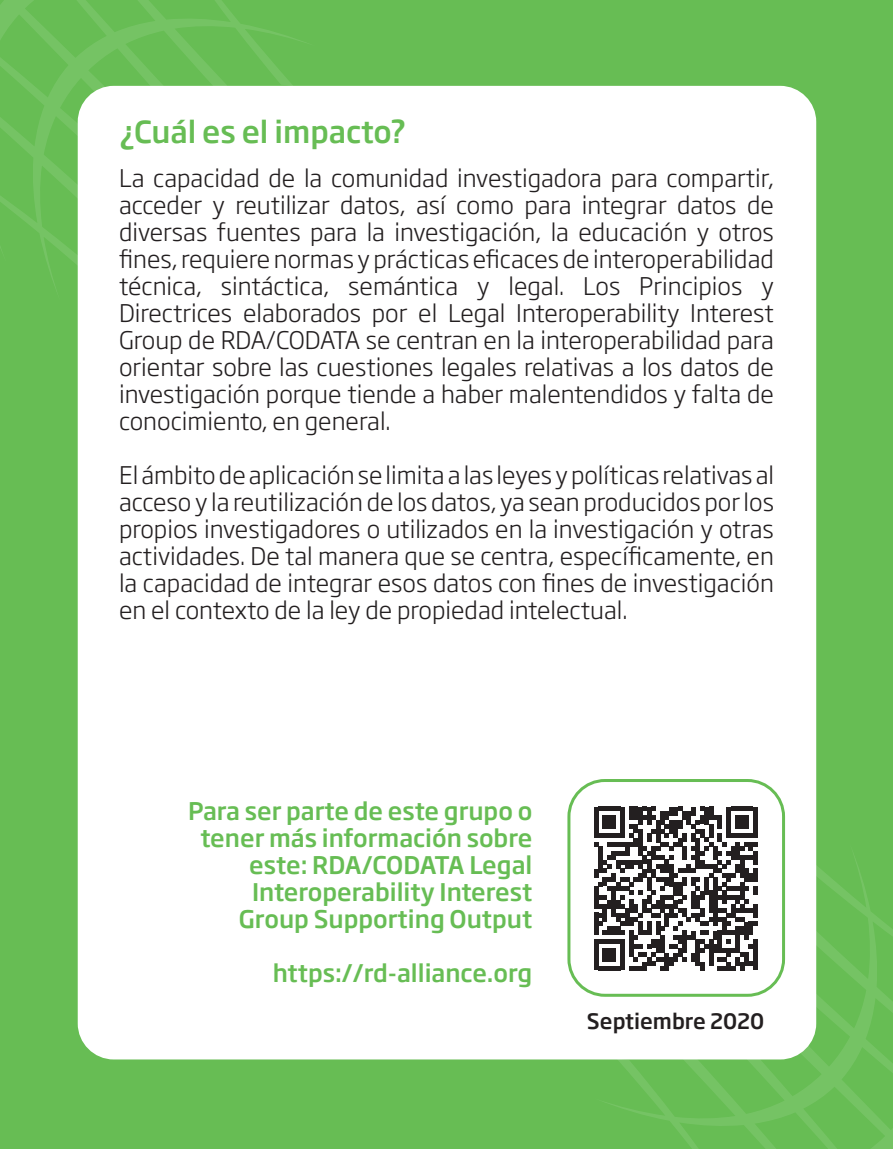
<style>
.page{position:relative;width:893px;height:1149px;background:#fff}
.page>*{position:absolute;margin:0;border:0;box-sizing:border-box;transform-origin:0 0}
.t1{font:500 30px "Soho Gothic Pro";color:#67bd54}
.t2{font:300 24px/27px "Soho Gothic Pro";color:#231f20;text-align:justify}
.t3{font:500 24px/27px "Soho Gothic Pro";color:#67bd54;text-align:right}
.t4{font:500 21px "Soho Gothic Pro";color:#231f20}
</style>
<div class="page">
<div style="left:0;top:0;width:893px;height:1148px;background:#67bd54"></div>
<div style="left:78px;top:86px;width:738px;height:973px;background:#fff;border-radius:36px"></div>
<div style="left:567px;top:778px;width:218px;height:218px;border:3px solid #67bd54;border-radius:36px"></div>
<svg style="left:0;top:1px;width:316px;height:301px"></svg>
<svg style="left:594px;top:842px;width:299px;height:306px"></svg>
<svg style="left:594px;top:806px;width:163px;height:164px"></svg>
<hr style="left:753px;top:939px;width:4px;height:31px;background:#231f20">
<p class="t1" style="left:119px;top:108px;width:289px">¿Cuál es el impacto?</p>
<p class="t2" style="left:119px;top:163px;width:656px">La capacidad de la comunidad investigadora para compartir, acceder y reutilizar datos, así como para integrar datos de diversas fuentes para la investigación, la educación y otros fines, requiere normas y prácticas eficaces de interoperabilidad técnica, sintáctica, semántica y legal. Los Principios y Directrices elaborados por el Legal Interoperability Interest Group de RDA/CODATA se centran en la interoperabilidad para orientar sobre las cuestiones legales relativas a los datos de investigación porque tiende a haber malentendidos y falta de conocimiento, en general.</p>
<p class="t2" style="left:119px;top:460px;width:656px">El ámbito de aplicación se limita a las leyes y políticas relativas al acceso y la reutilización de los datos, ya sean producidos por los propios investigadores o utilizados en la investigación y otras actividades. De tal manera que se centra, específicamente, en la capacidad de integrar esos datos con fines de investigación en el contexto de la ley de propiedad intelectual.</p>
<p class="t3" style="left:188px;top:796px;width:346px">Para ser parte de este grupo o tener más información sobre este: RDA/CODATA Legal<br>Interoperability Interest<br>Group Supporting Output</p>
<p class="t3" style="left:273px;top:958px;width:261px">https://rd-alliance.org</p>
<p class="t4" style="left:587px;top:1003px;width:179px">Septiembre 2020</p>
</div>
